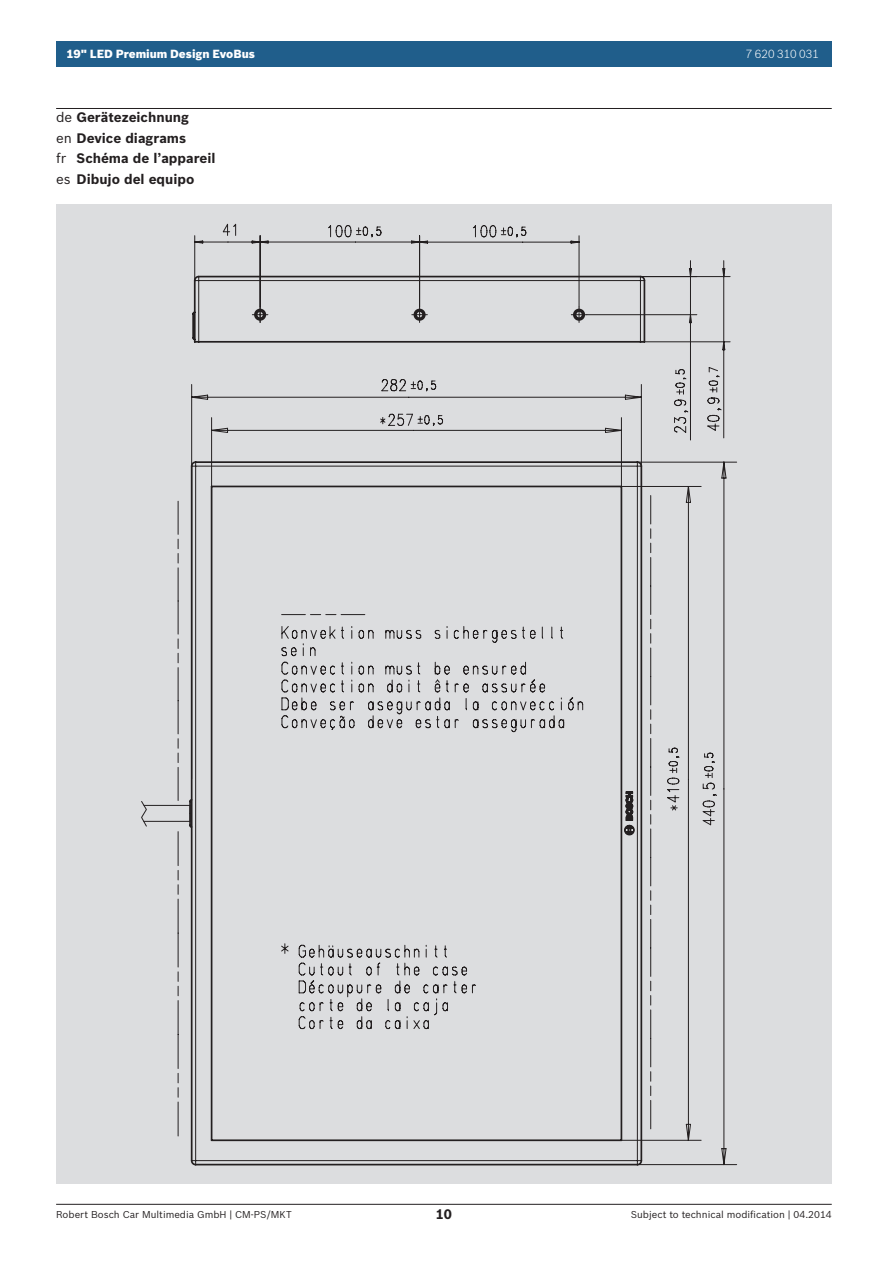
<style>
.page{position:relative;width:893px;height:1263px;background:#fff}
.page>*{position:absolute;margin:0;border:0;box-sizing:border-box;transform-origin:0 0}
.t1{font:700 13.5px/20.4px "Bosch Sans";color:#231f20}
.t2{font:900 11.55px "Bosch Sans";color:#fff}
.t3{font:300 11.55px "Bosch Sans";color:#fff}
.t4{font:9.75px "Bosch Sans";color:#231f20}
.s1{font-weight:400}
</style>
<div class="page">
<hr style="left:56px;top:1204px;width:776px;height:1px;background:#231f20">
<div style="left:56px;top:41px;width:776px;height:25px;background:#205e8b"></div>
<hr style="left:56px;top:108px;width:776px;height:1px;background:#231f20">
<div style="left:56px;top:204px;width:776px;height:980px;background:#dcdddf"></div>
<svg style="left:194px;top:223px;width:537px;height:216px"></svg>
<svg style="left:707px;top:268px;width:19px;height:163px"></svg>
<svg style="left:191px;top:378px;width:511px;height:83px"></svg>
<svg style="left:141px;top:461px;width:596px;height:704px"></svg>
<p class="t2" style="left:66px;top:47px;width:190px">19" LED Premium Design EvoBus</p>
<p class="t3" style="left:746px;top:47px;width:75px">7 620 310 031</p>
<h1 class="t1" style="left:56px;top:107px;width:161px"><span class="s1">de</span> Gerätezeichnung<br><span class="s1">en</span> Device diagrams<br><span class="s1">fr</span> Schéma de l’appareil <span class="s1">es</span> Dibujo del equipo</h1>
<p class="t4" style="left:56px;top:1208px;width:237px">Robert Bosch Car Multimedia GmbH | CM-PS/MKT</p>
<h1 class="t1" style="left:436px;top:1204px;width:18px">10</h1>
<p class="t4" style="left:631px;top:1208px;width:202px">Subject to technical modification | 04.2014</p>
</div>
